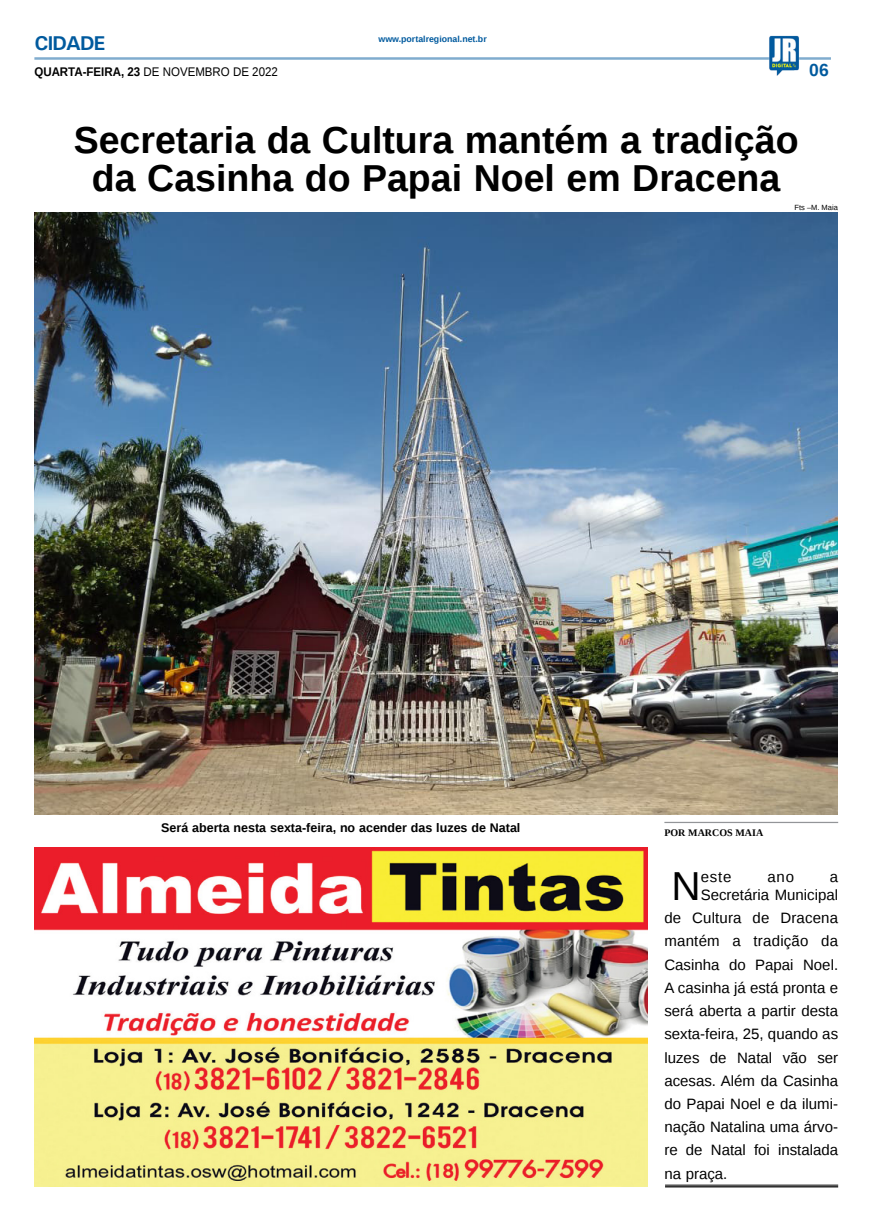
<style>
.page{position:relative;width:869px;height:1223px;background:#fff}
.page>*{position:absolute;margin:0;border:0;box-sizing:border-box;transform-origin:0 0}
.MATÉRIA{font:40.38px "Liberation Sans";color:#000}
.TÍTULO{font:700 37.5px/37.5px "Liberation Sans";color:#000;text-align:center}
.TITULO_PG{font:700 20px "Univers";letter-spacing:-.04em;color:#005a9e}
.TÍTULO-2{font:700 17.5px "Liberation Sans";color:#005a9e}
.MATÉRIA-2{font:15px/23.2px "Liberation Sans";color:#000;text-align:right}
.LEGENDA{font:700 12.5px "Liberation Sans";color:#000}
.DATA_PG{font:12.5px "Liberation Sans";color:#000;scale:.92 1}
.CRÉDITO_NOME{font:700 10px "Liberation Serif";color:#000}
.DATA_PG-2{font:700 8.75px "Liberation Sans";color:#005a9e}
.CRÉDITO_FOTO{font:7.5px "Liberation Sans";color:#000}
.s1{font-weight:700}
</style>
<div class="page">
<hr style="left:34px;top:57px;width:796px;height:3px;background:#005a9e">
<img style="left:768px;top:36px;width:30px;height:40px">
<hr style="left:664px;top:1184px;width:173px;height:1px;background:#000">
<hr style="left:664px;top:1186px;width:173px;height:1px;background:#000">
<img style="left:35px;top:847px;width:612px;height:339px">
<img style="left:34px;top:213px;width:803px;height:602px">
<hr style="left:664px;top:821px;width:173px;height:2px;background:#939598">
<p class="TITULO_PG" style="left:34px;top:31px;width:72px">CIDADE</p>
<p class="DATA_PG" style="left:34px;top:65px;width:266px"><span class="s1">QUARTA-FEIRA, 23</span> DE NOVEMBRO DE 2022</p>
<p class="DATA_PG-2" style="left:378px;top:33px;width:110px">www.portalregional.net.br</p>
<p class="TÍTULO-2" style="left:808px;top:58px;width:21px">06</p>
<p class="TÍTULO" style="left:74px;top:121px;width:726px">Secretaria da Cultura mantém a tradição da Casinha do Papai Noel em Dracena</p>
<p class="CRÉDITO_FOTO" style="left:794px;top:203px;width:45px">Fts –M. Maia</p>
<p class="LEGENDA" style="left:161px;top:819px;width:360px">Será aberta nesta sexta-feira, no acender das luzes de Natal</p>
<p class="CRÉDITO_NOME" style="left:664px;top:826px;width:100px">POR MARCOS MAIA</p>
<p class="MATÉRIA" style="left:671px;top:863px;width:31px">N</p>
<p class="MATÉRIA-2" style="left:700px;top:866px;width:32px">este</p>
<p class="MATÉRIA-2" style="left:767px;top:866px;width:28px">ano</p>
<p class="MATÉRIA-2" style="left:700px;top:869px;width:139px;line-height:17.5px">a<br>Secretária Municipal</p>
<p class="MATÉRIA-2" style="left:664px;top:907px;width:175px;text-align:justify">de Cultura de Dracena mantém a tradição da Casinha do Papai Noel.<br>A casinha já está pronta e será aberta a partir desta sexta-feira, 25, quando as luzes de Natal vão ser acesas. Além da Casinha do Papai Noel e da ilumi&shy;nação Natalina uma árvo&shy;re de Natal foi instalada na praça.</p>
</div>
